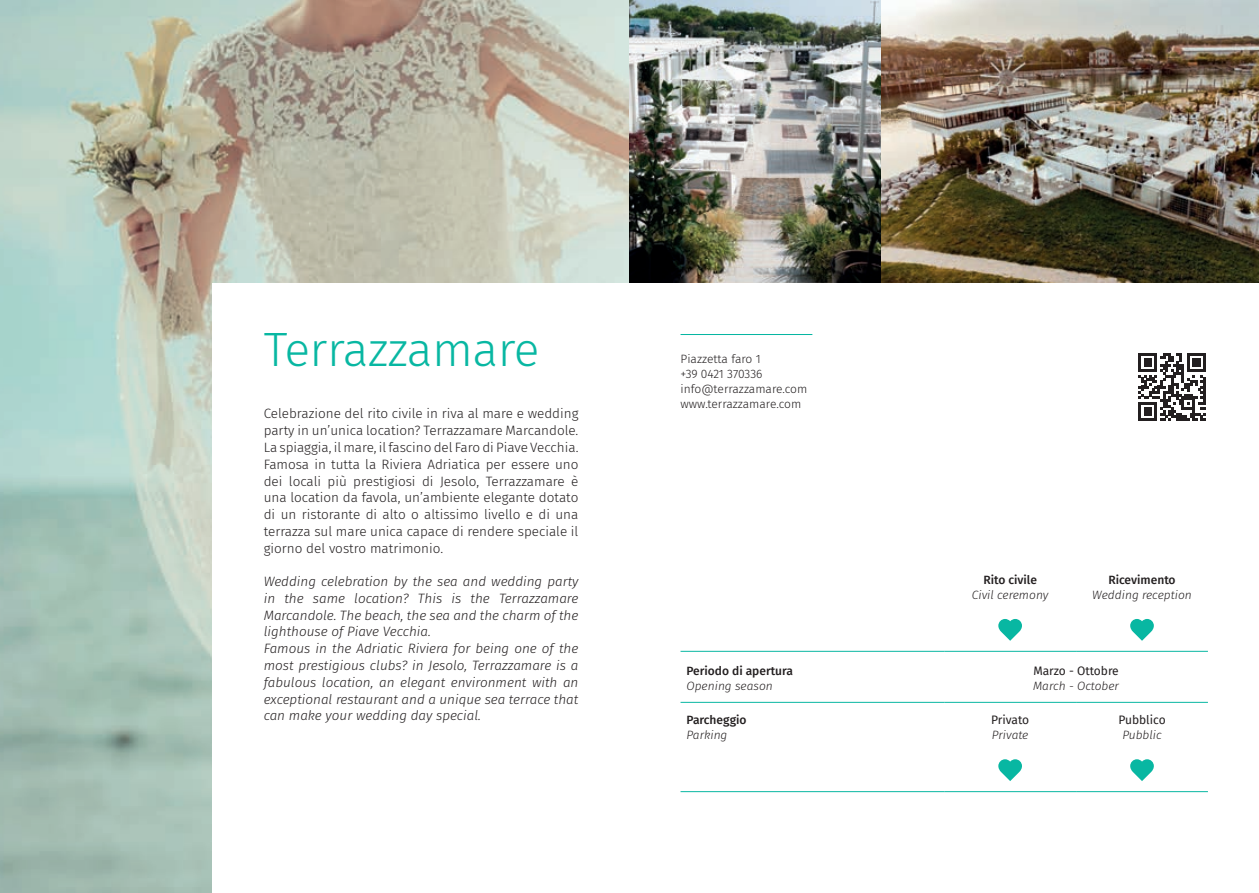
<style>
.page{position:relative;width:1259px;height:893px;background:#fff}
.page>*{position:absolute;margin:0;border:0;box-sizing:border-box;transform-origin:0 0}
.t1{font:300 48px "Fira Sans";letter-spacing:-.01em;color:#08b7a2}
.t2{font:300 13.5px/16.8px "Fira Sans";color:#231f20;text-align:justify}
.t3{font:italic 300 13.5px/16.8px "Fira Sans";color:#231f20}
.t4{font:italic 300 12px "Fira Sans";color:#231f20}
.t5{font:300 12px/15px "Fira Sans";color:#231f20}
.t6{font:500 12px "Fira Sans";color:#231f20}
.t7{font:12px "Fira Sans";color:#231f20}
</style>
<div class="page">
<img style="left:0;top:0;width:629px;height:893px">
<img style="left:629px;top:0;width:253px;height:283px">
<img style="left:882px;top:0;width:377px;height:283px">
<div style="left:213px;top:283px;width:1046px;height:610px;background:#fff"></div>
<hr style="left:680px;top:334px;width:132px;height:1px;background:#03b5a1">
<hr style="left:680px;top:651px;width:264px;height:1px;background:#08b7a2">
<hr style="left:944px;top:651px;width:132px;height:1px;background:#08b7a2">
<hr style="left:1076px;top:651px;width:132px;height:1px;background:#08b7a2">
<hr style="left:680px;top:702px;width:264px;height:1px;background:#08b7a2">
<hr style="left:944px;top:702px;width:132px;height:1px;background:#08b7a2">
<hr style="left:1076px;top:702px;width:132px;height:1px;background:#08b7a2">
<hr style="left:680px;top:791px;width:264px;height:1px;background:#08b7a2">
<hr style="left:944px;top:791px;width:132px;height:1px;background:#08b7a2">
<hr style="left:1076px;top:791px;width:132px;height:1px;background:#08b7a2">
<svg style="left:998px;top:619px;width:24px;height:22px"></svg>
<svg style="left:1130px;top:619px;width:23px;height:22px"></svg>
<svg style="left:998px;top:759px;width:24px;height:22px"></svg>
<svg style="left:1130px;top:759px;width:23px;height:22px"></svg>
<svg style="left:1138px;top:353px;width:68px;height:68px"></svg>
<h1 class="t1" style="left:264px;top:315px;width:277px">Terrazzamare</h1>
<p class="t5" style="left:680px;top:351px;width:128px">Piazzetta faro 1<br>+39 0421 370336 info@terrazzamare.com www.terrazzamare.com</p>
<p class="t2" style="left:264px;top:405px;width:316px">Celebrazione del rito civile in riva al mare e wedding party in un’unica location? Terrazzamare Marcandole.<br>La spiaggia, il mare, il fascino del Faro di Piave Vecchia.<br>Famosa in tutta la Riviera Adriatica per essere uno dei locali più prestigiosi di Jesolo, Terrazzamare è una location da favola, un’ambiente elegante dotato di un ristorante di alto o altissimo livello e di una terrazza sul mare unica capace di rendere speciale il giorno del vostro matrimonio.</p>
<p class="t3" style="left:264px;top:573px;width:316px">Wedding celebration by the sea and wedding party in the same location? This is the Terrazzamare Marcandole. The beach, the sea and the charm of the lighthouse of Piave Vecchia.<br>Famous in the Adriatic Riviera for being one of the most prestigious clubs? in Jesolo, Terrazzamare is a fabulous location, an elegant environment with an exceptional restaurant and a unique sea terrace that can make your wedding day special.</p>
<p class="t6" style="left:983px;top:570px;width:55px">Rito civile</p>
<p class="t6" style="left:1108px;top:570px;width:69px">Ricevimento</p>
<p class="t4" style="left:1092px;top:586px;width:101px">Wedding reception</p>
<p class="t4" style="left:972px;top:586px;width:78px">Civil ceremony</p>
<p class="t6" style="left:686px;top:661px;width:108px">Periodo di apertura</p>
<p class="t4" style="left:686px;top:677px;width:88px">Opening season</p>
<p class="t7" style="left:1033px;top:662px;width:87px">Marzo - Ottobre</p>
<p class="t4" style="left:1033px;top:677px;width:88px">March - October</p>
<p class="t6" style="left:686px;top:710px;width:61px">Parcheggio</p>
<p class="t4" style="left:686px;top:726px;width:42px">Parking</p>
<p class="t7" style="left:991px;top:711px;width:40px">Privato</p>
<p class="t4" style="left:992px;top:726px;width:38px">Private</p>
<p class="t7" style="left:1118px;top:711px;width:49px">Pubblico</p>
<p class="t4" style="left:1122px;top:726px;width:41px">Pubblic</p>
</div>
